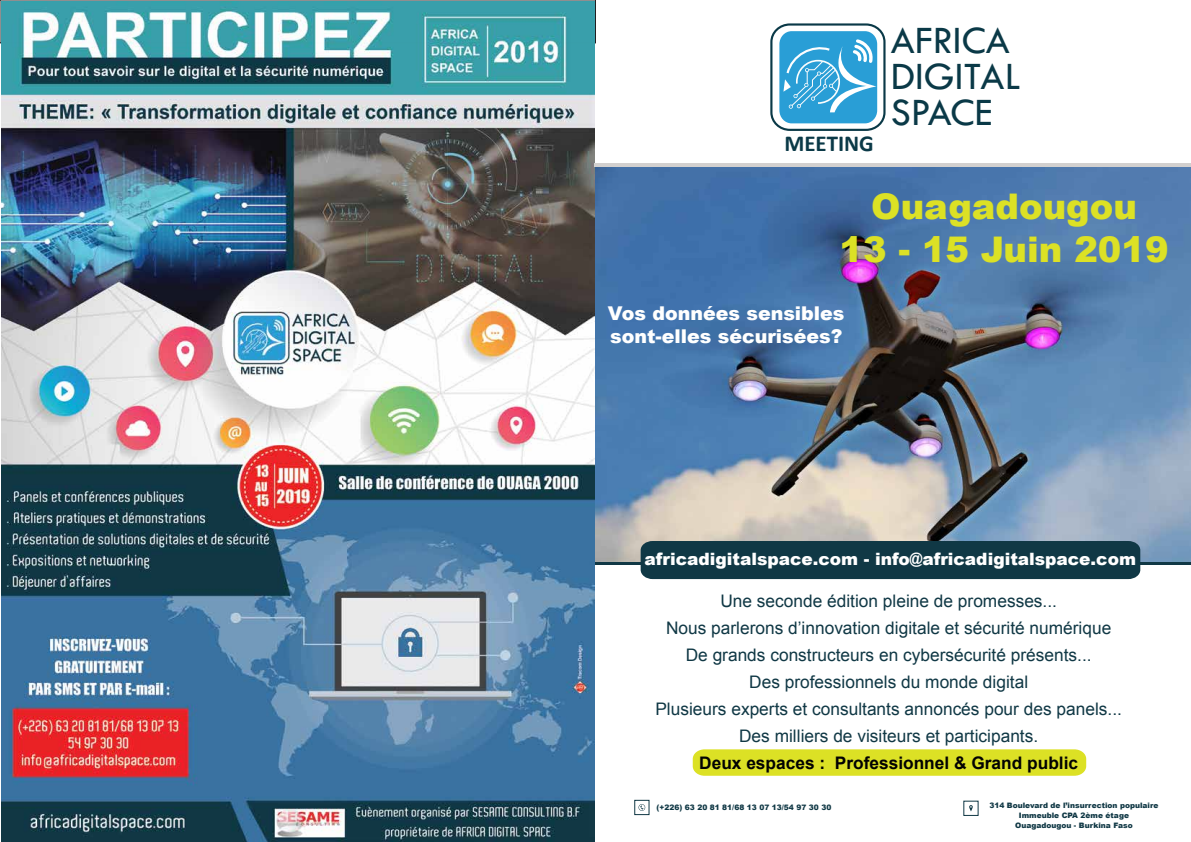
<style>
.page{position:relative;width:1191px;height:842px;background:#fff}
.page>*{position:absolute;margin:0;border:0;box-sizing:border-box;transform-origin:0 0}
.t1{font:40.2px/36.1px "Tw Cen";color:#0a3947}
.t2{font:900 35.3px/42.4px "Arial";color:#dce125;text-align:center}
.t3{font:700 22.9px "Calibri";color:#0a3947}
.t4{font:900 19px/22.8px "Arial";color:#fff}
.t5{font:17.3px/27px "Arial";color:#103845;text-align:center}
.t6{font:700 17.3px "Arial";color:#020202}
.t7{font:900 17px "Arial";color:#fff}
.t8{font:900 7.5px/10px "Arial";color:#103845;text-align:center}
</style>
<div class="page">
<svg style="left:692px;top:749px;width:394px;height:27px;background:#dde12c"></svg>
<hr style="left:589px;top:561px;width:602px;height:4px;background:#103845">
<img style="left:595px;top:167px;width:596px;height:395px">
<div style="left:640px;top:541px;width:500px;height:38px;background:#103845"></div>
<svg style="left:0;top:0;width:596px;height:43px"></svg>
<img style="left:1px;top:1px;width:593px;height:841px">
<hr style="left:594px;top:163px;width:597px;height:4px;background:#d2d0cf">
<div style="left:779px;top:31px;width:98px;height:92px;background:#299ed6;border-radius:13px"></div>
<div style="left:770px;top:23px;width:115px;height:108px;border:2px solid #0a3947;border-radius:18px"></div>
<svg style="left:783px;top:39px;width:93px;height:73px"></svg>
<div style="left:963px;top:801px;width:15px;height:15px;border:1px solid #103845"></div>
<svg style="left:969px;top:805px;width:3px;height:6px"></svg>
<div style="left:634px;top:800px;width:15px;height:15px;border:1px solid #103845"></div>
<svg style="left:638px;top:804px;width:7px;height:7px"></svg>
<h3 class="t3" style="left:784px;top:129px;width:91px">MEETING</h3>
<h1 class="t1" style="left:891px;top:22px;width:131px">AFRICA<br>DIGITAL<br>SPACE</h1>
<h2 class="t2" style="left:839px;top:184px;width:330px">Ouagadougou<br>13 - 15 Juin 2019</h2>
<p class="t4" style="left:608px;top:301px;width:238px">Vos données sensibles sont-elles sécurisées?</p>
<p class="t7" style="left:644px;top:546px;width:493px">africadigitalspace.com - info@africadigitalspace.com</p>
<p class="t5" style="left:655px;top:588px;width:468px">Une seconde édition pleine de promesses...<br>Nous parlerons d’innovation digitale et sécurité numérique De grands constructeurs en cybersécurité présents...<br>Des professionnels du monde digital<br>Plusieurs experts et consultants annoncés pour des panels...<br>Des milliers de visiteurs et participants.</p>
<p class="t6" style="left:699px;top:751px;width:380px">Deux espaces : Professionnel &amp; Grand public</p>
<p class="t8" style="left:656px;top:802px;width:176px">(+226) 63 20 81 81/68 13 07 13/54 97 30 30</p>
<p class="t8" style="left:989px;top:800px;width:170px">314 Boulevard de l’insurrection populaire<br>Immeuble CPA 2ème étage<br>Ouagadougou - Burkina Faso</p>
</div>
